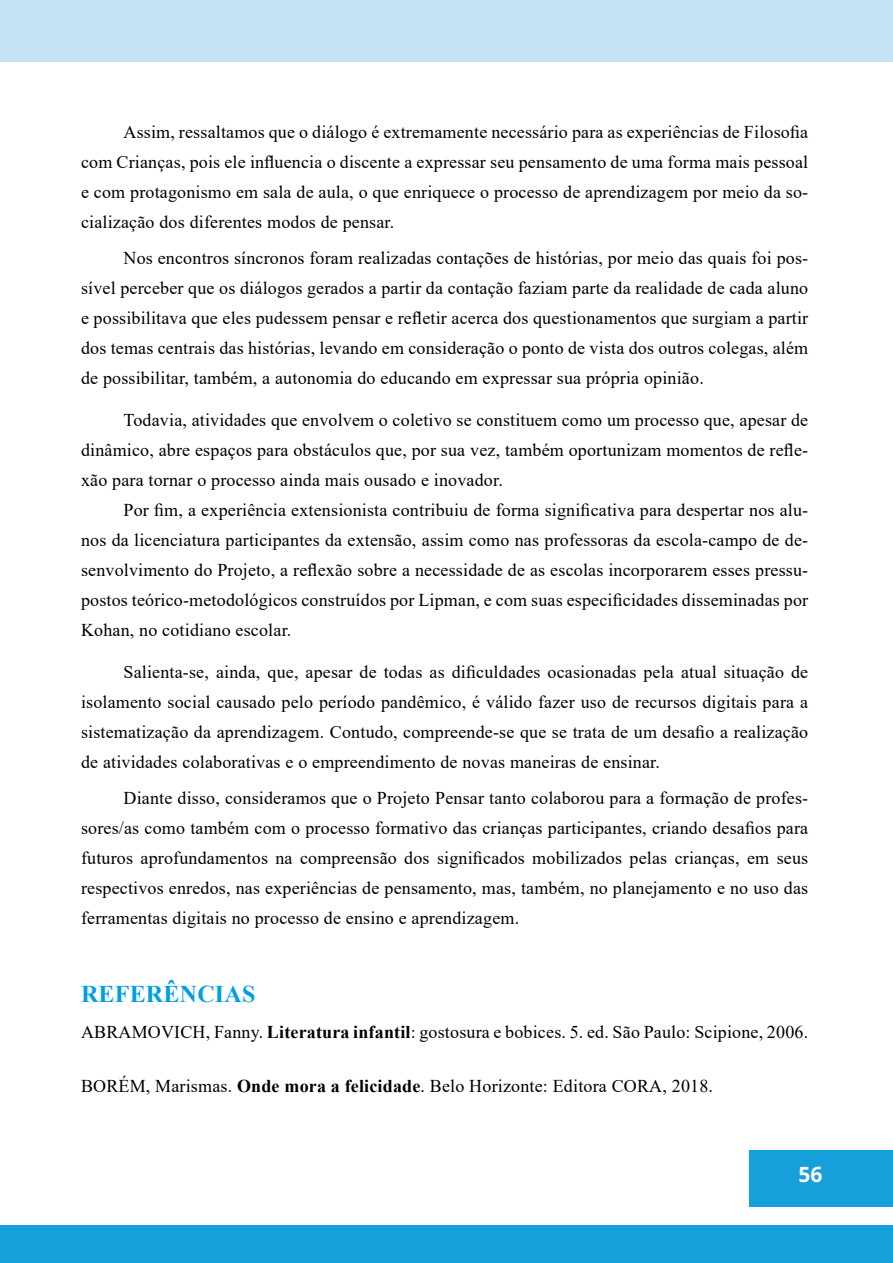
<style>
.page{position:relative;width:893px;height:1263px;background:#fff}
.page>*{position:absolute;margin:0;border:0;box-sizing:border-box;transform-origin:0 0}
.t1{font:700 24px "Times New Roman";letter-spacing:.01em;color:#009fe3}
.t2{font:700 21px "Open Sans";color:#fff}
.t3{font:18px/30px "Times New Roman";letter-spacing:.01em;color:#000;text-align:justify}
.s1{font-weight:700}
</style>
<div class="page">
<div style="left:0;top:0;width:893px;height:62px;background:#c7e4f6"></div>
<div style="left:749px;top:1150px;width:144px;height:57px;background:#169fdb"></div>
<div style="left:0;top:1225px;width:893px;height:38px;background:#169fdb"></div>
<p class="t3" style="left:81px;top:116px;width:729px;text-indent:43px">Assim, ressaltamos que o diálogo é extremamente necessário para as experiências de Filosofia com Crianças, pois ele influencia o discente a expressar seu pensamento de uma forma mais pessoal e com protagonismo em sala de aula, o que enriquece o processo de aprendizagem por meio da so&shy;cialização dos diferentes modos de pensar.</p>
<p class="t3" style="left:81px;top:242px;width:729px;text-indent:43px">Nos encontros síncronos foram realizadas contações de histórias, por meio das quais foi pos&shy;sível perceber que os diálogos gerados a partir da contação faziam parte da realidade de cada aluno e possibilitava que eles pudessem pensar e refletir acerca dos questionamentos que surgiam a partir dos temas centrais das histórias, levando em consideração o ponto de vista dos outros colegas, além de possibilitar, também, a autonomia do educando em expressar sua própria opinião.</p>
<p class="t3" style="left:81px;top:404px;width:729px;text-indent:43px">Todavia, atividades que envolvem o coletivo se constituem como um processo que, apesar de dinâmico, abre espaços para obstáculos que, por sua vez, também oportunizam momentos de refle&shy;xão para tornar o processo ainda mais ousado e inovador.</p>
<p class="t3" style="left:81px;top:495px;width:729px;text-indent:43px">Por fim, a experiência extensionista contribuiu de forma significativa para despertar nos alu&shy;nos da licenciatura participantes da extensão, assim como nas professoras da escola-campo de de&shy;senvolvimento do Projeto, a reflexão sobre a necessidade de as escolas incorporarem esses pressu&shy;postos teórico-metodológicos construídos por Lipman, e com suas especificidades disseminadas por Kohan, no cotidiano escolar.</p>
<p class="t3" style="left:81px;top:657px;width:729px;text-indent:43px">Salienta-se, ainda, que, apesar de todas as dificuldades ocasionadas pela atual situação de isolamento social causado pelo período pandêmico, é válido fazer uso de recursos digitais para a sistematização da aprendizagem. Contudo, compreende-se que se trata de um desafio a realização de atividades colaborativas e o empreendimento de novas maneiras de ensinar.</p>
<p class="t3" style="left:81px;top:783px;width:729px;text-indent:43px">Diante disso, consideramos que o Projeto Pensar tanto colaborou para a formação de profes&shy;sores/as como também com o processo formativo das crianças participantes, criando desafios para futuros aprofundamentos na compreensão dos significados mobilizados pelas crianças, em seus respectivos enredos, nas experiências de pensamento, mas, também, no planejamento e no uso das ferramentas digitais no processo de ensino e aprendizagem.</p>
<h1 class="t1" style="left:81px;top:977px;width:176px">REFERÊNCIAS</h1>
<p class="t3" style="left:81px;top:1016px;width:729px">ABRAMOVICH, Fanny. <span class="s1">Literatura infantil</span>: gostosura e bobices. 5. ed. São Paulo: Scipione, 2006.</p>
<p class="t3" style="left:81px;top:1070px;width:633px">BORÉM, Marismas. <span class="s1">Onde mora a felicidade</span>. Belo Horizonte: Editora CORA, 2018.</p>
<p class="t2" style="left:799px;top:1160px;width:26px">56</p>
</div>
